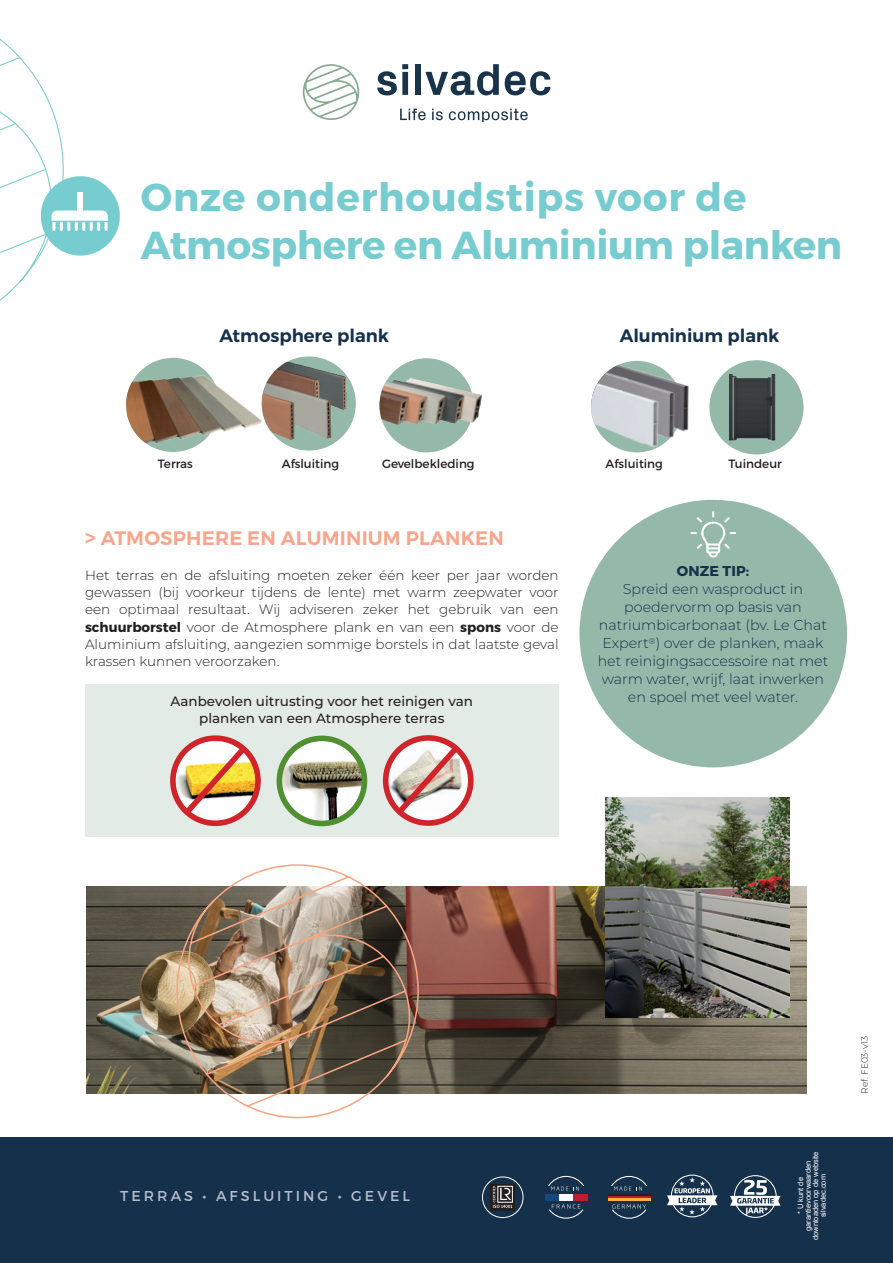
<style>
.page{position:relative;width:893px;height:1263px;background:#fff}
.page>*{position:absolute;margin:0;border:0;box-sizing:border-box;transform-origin:0 0}
.t1{font:700 39px/47.2px "Montserrat";letter-spacing:-.01em;color:#77ccd0}
.t2{font:600 19.5px "Montserrat";letter-spacing:.01em;color:#f7a68d}
.t3{font:600 18px "Montserrat";color:#15304b}
.t4{font:300 14.25px/18px "Montserrat";color:#15304b;text-align:center}
.t5{font:14.25px "Montserrat";letter-spacing:.21em;color:#b7bdcb}
.t6{font:700 14.25px "Montserrat";letter-spacing:.01em;color:#15304b}
.t7{font:300 13.5px/17.2px "Montserrat";color:#231f20;text-align:justify}
.t8{font:500 13.5px/17.2px "Montserrat";color:#231f20;text-align:center}
.t9{font:12px "Montserrat";color:#231f20}
.t10{font:300 9px "Montserrat";color:#231f20}
.t11{font:7.5px/7.5px "Arial";color:#fff;text-align:center}
.s1{font-size:21px}
.s2{font-weight:700}
</style>
<div class="page">
<svg style="left:303px;top:64px;width:56px;height:56px"></svg>
<svg style="left:400px;top:109px;width:26px;height:11px"></svg>
<svg style="left:432px;top:109px;width:11px;height:11px"></svg>
<svg style="left:449px;top:109px;width:79px;height:12px"></svg>
<svg style="left:377px;top:64px;width:31px;height:31px"></svg>
<div style="left:415px;top:64px;width:6px;height:31px;background:#19334a"></div>
<svg style="left:425px;top:64px;width:74px;height:31px"></svg>
<svg style="left:505px;top:71px;width:45px;height:24px"></svg>
<div style="left:579px;top:500px;width:268px;height:267px;background:#94b9a9;border-radius:50%"></div>
<svg style="left:690px;top:511px;width:46px;height:47px"></svg>
<div style="left:85px;top:685px;width:474px;height:152px;background:#e3ebe7"></div>
<div style="left:0;top:1137px;width:893px;height:126px;background:#15304b"></div>
<svg style="left:612px;top:1204px;width:35px;height:15px"></svg>
<svg style="left:611px;top:1176px;width:36px;height:14px"></svg>
<hr style="left:608px;top:1194px;width:42px;height:3px;background:#231f20">
<hr style="left:608px;top:1197px;width:42px;height:2px;background:#be1d2c">
<hr style="left:608px;top:1199px;width:42px;height:2px;background:#fbb03f">
<svg style="left:667px;top:1174px;width:50px;height:43px"></svg>
<svg style="left:549px;top:1204px;width:35px;height:15px"></svg>
<svg style="left:548px;top:1176px;width:36px;height:14px"></svg>
<div style="left:545px;top:1194px;width:14px;height:7px;background:#16487f"></div>
<div style="left:559px;top:1194px;width:14px;height:7px;background:#fff"></div>
<div style="left:573px;top:1194px;width:14px;height:7px;background:#be1d2c"></div>
<div style="left:491px;top:1184px;width:24px;height:26px;background:linear-gradient(to right,#231f20,#231f20)"></div>
<div style="left:498px;top:1186px;width:15px;height:16px;border:1px solid #fff"></div>
<svg style="left:493px;top:1186px;width:19px;height:22px"></svg>
<div style="left:482px;top:1176px;width:42px;height:42px;border:1px solid #fff;border-radius:50%"></div>
<svg style="left:730px;top:1175px;width:51px;height:43px"></svg>
<img style="left:126px;top:358px;width:66px;height:90px">
<img style="left:154px;top:362px;width:108px;height:90px">
<img style="left:262px;top:356px;width:94px;height:93px">
<img style="left:709px;top:360px;width:94px;height:94px;border-radius:47px">
<img style="left:591px;top:361px;width:59px;height:86px">
<img style="left:686px;top:385px;width:3px;height:46px">
<img style="left:670px;top:375px;width:16px;height:63px">
<img style="left:620px;top:363px;width:50px;height:87px">
<img style="left:86px;top:887px;width:721px;height:207px">
<img style="left:176px;top:864px;width:244px;height:255px">
<img style="left:606px;top:797px;width:184px;height:220px">
<div style="left:379px;top:358px;width:95px;height:94px;background:#94b9a9;border-radius:50%"></div>
<img style="left:379px;top:378px;width:91px;height:48px">
<img style="left:423px;top:382px;width:59px;height:43px">
<div style="left:41px;top:176px;width:79px;height:80px;background:#77ccd0;border-radius:50%"></div>
<svg style="left:0;top:38px;width:108px;height:263px"></svg>
<svg style="left:104px;top:218px;width:4px;height:11px"></svg>
<hr style="left:49px;top:221px;width:62px;height:1px;background:#77ccd0">
<img style="left:279px;top:738px;width:85px;height:85px;border-radius:43px">
<div style="left:277px;top:735px;width:90px;height:91px;border:6px solid #509030;border-radius:50%"></div>
<img style="left:387px;top:752px;width:80px;height:57px">
<div style="left:383px;top:735px;width:91px;height:91px;border:6px solid #d1232a;border-radius:50%"></div>
<svg style="left:391px;top:740px;width:73px;height:80px;background:#debab7"></svg>
<img style="left:173px;top:739px;width:85px;height:69px">
<div style="left:170px;top:735px;width:91px;height:91px;border:6px solid #d1232a;border-radius:50%"></div>
<img style="left:178px;top:741px;width:74px;height:80px">
<h1 class="t1" style="left:141px;top:174px;width:703px">Onze onderhoudstips voor de<br>Atmosphere en Aluminium planken</h1>
<h3 class="t3" style="left:219px;top:324px;width:171px">Atmosphere plank</h3>
<h3 class="t3" style="left:620px;top:324px;width:161px">Aluminium plank</h3>
<p class="t9" style="left:158px;top:456px;width:37px">Terras</p>
<p class="t9" style="left:282px;top:456px;width:59px">Afsluiting</p>
<p class="t9" style="left:382px;top:456px;width:94px">Gevelbekleding</p>
<p class="t9" style="left:606px;top:456px;width:59px">Afsluiting</p>
<p class="t9" style="left:728px;top:456px;width:55px">Tuindeur</p>
<h2 class="t2" style="left:85px;top:526px;width:420px"><span class="s1">&gt;</span> ATMOSPHERE EN ALUMINIUM PLANKEN</h2>
<p class="t7" style="left:85px;top:566px;width:475px">Het terras en de afsluiting moeten zeker één keer per jaar worden gewassen (bij voorkeur tijdens de lente) met warm zeepwater voor een optimaal resultaat. Wij adviseren zeker het gebruik van een <span class="s2">schuurborstel</span> voor de Atmosphere plank en van een <span class="s2">spons</span> voor de Aluminium afsluiting, aangezien sommige borstels in dat laatste geval krassen kunnen veroorzaken.</p>
<p class="t8" style="left:171px;top:692px;width:304px">Aanbevolen uitrusting voor het reinigen van planken van een Atmosphere terras</p>
<p class="t6" style="left:677px;top:562px;width:74px">ONZE TIP:</p>
<p class="t4" style="left:598px;top:580px;width:232px">Spreid een wasproduct in poedervorm op basis van natriumbicarbonaat (bv. Le Chat<br>Expert<sup>®</sup>) over de planken, maak het reinigingsaccessoire nat met warm water, wrijf, laat inwerken en spoel met veel water.</p>
<p class="t5" style="left:120px;top:1187px;width:291px">TERRAS • AFSLUITING • GEVEL</p>
<p class="t11" style="left:797px;top:1240px;width:90px;rotate:-90deg">* U kunt de garantievoorwaarden downloaden op de website silvadec.com</p>
<p class="t10" style="left:858px;top:1094px;width:59px;rotate:-90deg">Ref. FE03-v13</p>
</div>
